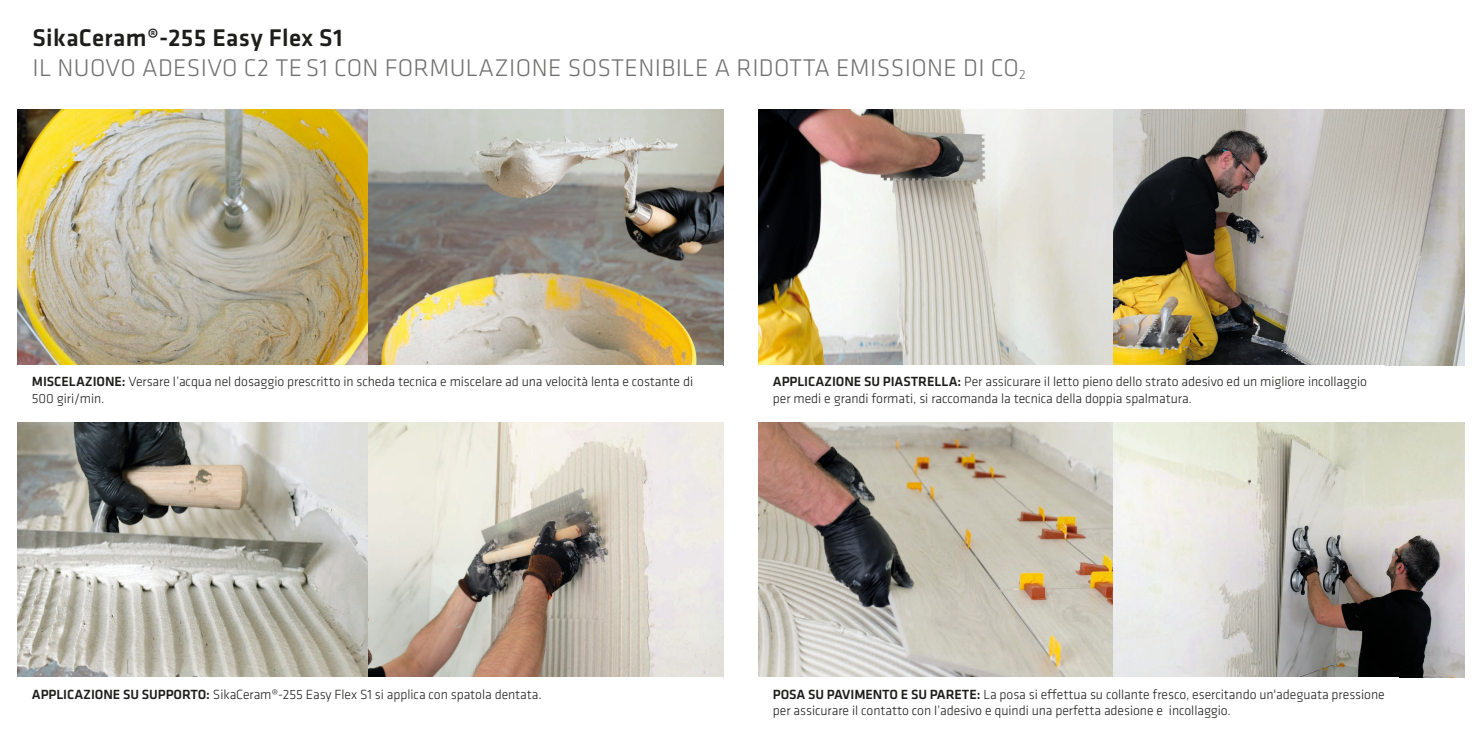
<style>
.page{position:relative;width:1482px;height:745px;background:#fff}
.page>*{position:absolute;margin:0;border:0;box-sizing:border-box;transform-origin:0 0}
.SI_Title_internal{font:300 25px "Klavika";letter-spacing:.015em;color:#70706f}
.SI_Title_internal-2{font:500 25px "Klavika";letter-spacing:.015em;color:#1d1d1b}
.SI_Copy_Leaflet{font:300 13.75px/16.5px "Klavika";letter-spacing:-.005em;color:#1d1d1b}
.s1{font-weight:500}
</style>
<div class="page">
<img style="left:18px;top:110px;width:351px;height:255px">
<img style="left:758px;top:110px;width:705px;height:255px">
<img style="left:369px;top:110px;width:354px;height:255px">
<img style="left:18px;top:422px;width:351px;height:255px">
<img style="left:758px;top:422px;width:705px;height:255px">
<img style="left:369px;top:422px;width:354px;height:255px">
<p class="SI_Title_internal-2" style="left:32px;top:21px;width:312px">SikaCeram®-255 Easy Flex S1</p>
<p class="SI_Title_internal" style="left:32px;top:53px;width:994px">IL NUOVO ADESIVO C2 TE S1 CON FORMULAZIONE SOSTENIBILE A RIDOTTA EMISSIONE DI CO<sub>2</sub></p>
<p class="SI_Copy_Leaflet" style="left:32px;top:373px;width:662px"><span class="s1">MISCELAZIONE:</span> Versare l’acqua nel dosaggio prescritto in scheda tecnica e miscelare ad una velocità lenta e costante di<br>500 giri/min.</p>
<p class="SI_Copy_Leaflet" style="left:772px;top:373px;width:595px"><span class="s1">APPLICAZIONE SU PIASTRELLA:</span> Per assicurare il letto pieno dello strato adesivo ed un migliore incollaggio per medi e grandi formati, si raccomanda la tecnica della doppia spalmatura.</p>
<p class="SI_Copy_Leaflet" style="left:32px;top:685px;width:511px"><span class="s1">APPLICAZIONE SU SUPPORTO:</span> SikaCeram®-255 Easy Flex S1 si applica con spatola dentata.</p>
<p class="SI_Copy_Leaflet" style="left:772px;top:685px;width:613px"><span class="s1">POSA SU PAVIMENTO E SU PARETE:</span> La posa si effettua su collante fresco, esercitando un'adeguata pressione per assicurare il contatto con l’adesivo e quindi una perfetta adesione e incollaggio.</p>
</div>
